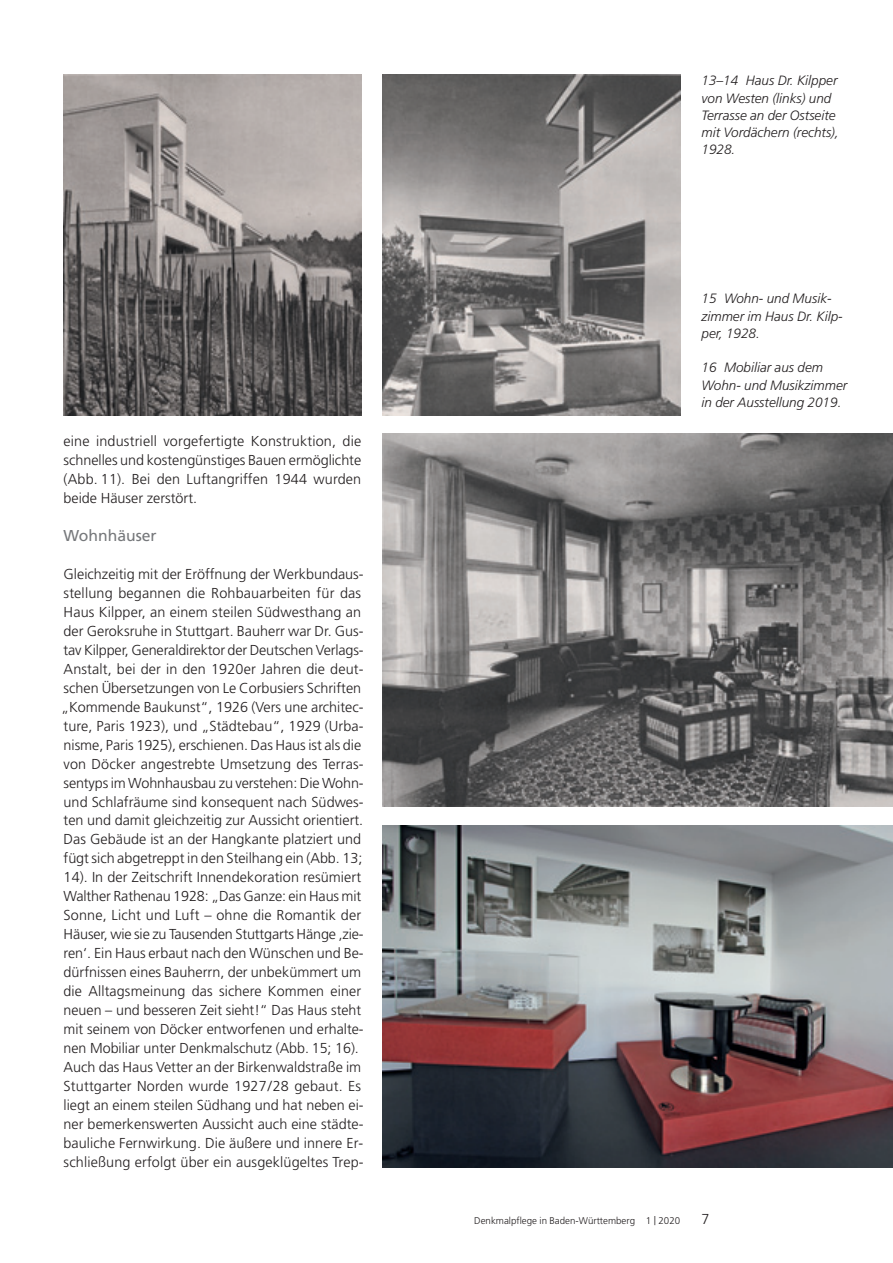
<style>
.page{position:relative;width:893px;height:1263px;background:#fff}
.page>*{position:absolute;margin:0;border:0;box-sizing:border-box;transform-origin:0 0}
.t1{font:15.75px "Frutiger";color:#76787b}
.t2{font:300 14.4px/19px "Frutiger";color:#231f20;text-align:justify}
.t3{font:italic 300 13.5px/17.2px "Frutiger";color:#231f20}
.t4{font:300 9.75px "Frutiger";color:#231f20}
.s1{font-size:12px}
</style>
<div class="page">
<img style="left:64px;top:74px;width:297px;height:341px">
<img style="left:382px;top:74px;width:298px;height:341px">
<img style="left:382px;top:434px;width:510px;height:373px">
<img style="left:382px;top:825px;width:510px;height:342px">
<p class="t2" style="left:64px;top:432px;width:299px">eine industriell vorgefertigte Konstruktion, die schnelles und kostengünstiges Bauen ermöglichte (Abb. 11). Bei den Luftangriffen 1944 wurden beide Häuser zerstört.</p>
<p class="t1" style="left:64px;top:529px;width:95px">Wohnhäuser</p>
<p class="t2" style="left:61px;top:565px;width:304px;text-align:left">Gleichzeitig mit der Eröffnung der Werkbundaus&shy;stellung begannen die Rohbauarbeiten für das Haus Kilpper, an einem steilen Südwesthang an der Geroksruhe in Stuttgart. Bauherr war Dr. Gus&shy;tav Kilpper, Generaldirektor der Deutschen Verlags-Anstalt, bei der in den 1920er Jahren die deut&shy;schen Übersetzungen von Le Corbusiers Schriften „Kommende Baukunst“, 1926 (Vers une architec&shy;ture, Paris 1923), und „Städtebau“, 1929 (Urba&shy;nisme, Paris 1925), erschienen. Das Haus ist als die von Döcker angestrebte Umsetzung des Terras&shy;sentyps im Wohnhausbau zu verstehen: Die Wohn&shy;und Schlafräume sind konsequent nach Südwes&shy;ten und damit gleichzeitig zur Aussicht orientiert.<br>Das Gebäude ist an der Hangkante platziert und fügt sich abgetreppt in den Steilhang ein (Abb. 13; 14). In der Zeitschrift Innendekoration resümiert Walther Rathenau 1928: „Das Ganze: ein Haus mit Sonne, Licht und Luft – ohne die Romantik der Häuser, wie sie zu Tausenden Stuttgarts Hänge ‚zie&shy;ren‘. Ein Haus erbaut nach den Wünschen und Be&shy;dürfnissen eines Bauherrn, der unbekümmert um die Alltagsmeinung das sichere Kommen einer neuen – und besseren Zeit sieht!“ Das Haus steht mit seinem von Döcker entworfenen und erhalte&shy;nen Mobiliar unter Denkmalschutz (Abb. 15; 16).<br>Auch das Haus Vetter an der Birkenwaldstraße im Stuttgarter Norden wurde 1927/28 gebaut. Es liegt an einem steilen Südhang und hat neben ei&shy;ner bemerkenswerten Aussicht auch eine städte&shy;bauliche Fernwirkung. Die äußere und innere Er&shy;schließung erfolgt über ein ausgeklügeltes Trep-</p>
<p class="t3" style="left:701px;top:73px;width:139px">13–14 Haus Dr. Kilpper von Westen (links) und<br>Terrasse an der Ostseite mit Vordächern (rechts),<br>1928.</p>
<p class="t3" style="left:701px;top:291px;width:143px">15 Wohn- und Musik&shy;zimmer im Haus Dr. Kilp&shy;per, 1928.</p>
<p class="t3" style="left:701px;top:360px;width:147px">16 Mobiliar aus dem<br>Wohn- und Musikzimmer in der Ausstellung 2019.</p>
<p class="t4" style="left:474px;top:1217px;width:207px">Denkmalpflege in Baden-Württemberg 1 <span class="s1">|</span> 2020</p>
<p class="t2" style="left:701px;top:1211px;width:10px">7</p>
</div>
